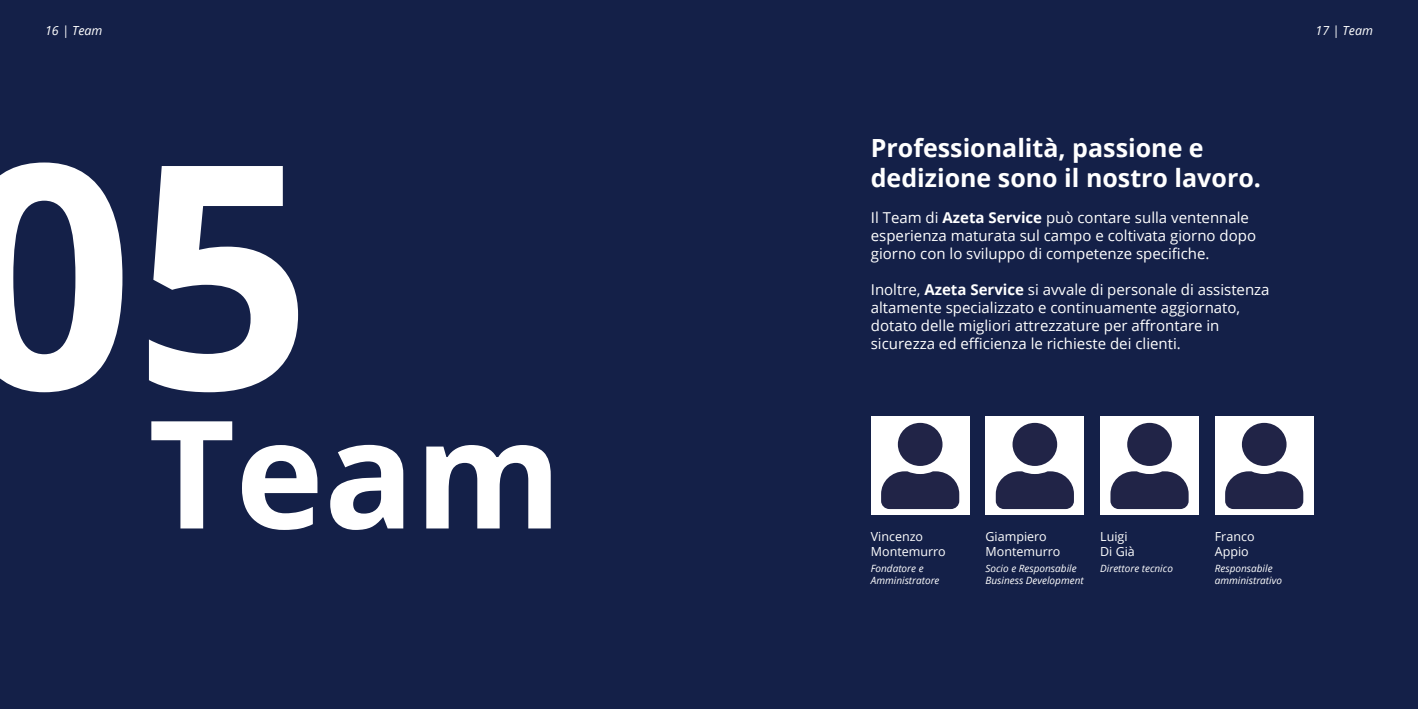
<style>
.page{position:relative;width:1418px;height:709px;background:#fff}
.page>*{position:absolute;margin:0;border:0;box-sizing:border-box;transform-origin:0 0}
.t1{font:700 312.5px "Open Sans";color:#fff}
.t2{font:700 150px "Open Sans";color:#fff}
.t3{font:700 25px/30px "Open Sans";color:#fff}
.t4{font:15px/18px "Open Sans";color:#fff}
.t5{font:12.5px "Open Sans";color:#fff}
.t6{font:italic 12.5px "Open Sans";color:#fff}
.t7{font:italic 10px "Open Sans";color:#fff}
.s1{font-weight:700}
</style>
<div class="page">
<div style="left:0;top:0;width:1417px;height:709px;background:#142048"></div>
<div style="left:870px;top:416px;width:99px;height:99px;background:#fff"></div>
<div style="left:985px;top:416px;width:99px;height:99px;background:#fff"></div>
<div style="left:1100px;top:416px;width:98px;height:99px;background:#fff"></div>
<div style="left:1214px;top:416px;width:99px;height:99px;background:#fff"></div>
<svg style="left:881px;top:423px;width:78px;height:86px"></svg>
<svg style="left:995px;top:423px;width:78px;height:86px"></svg>
<svg style="left:1110px;top:423px;width:78px;height:86px"></svg>
<svg style="left:1225px;top:423px;width:78px;height:86px"></svg>
<p class="t6" style="left:45px;top:22px;width:59px">16 | Team</p>
<p class="t1" style="left:-45px;top:55px;width:358px">05</p>
<p class="t2" style="left:148px;top:368px;width:415px">Team</p>
<p class="t3" style="left:870px;top:132px;width:391px">Professionalità, passione e dedizione sono il nostro lavoro.</p>
<p class="t4" style="left:870px;top:208px;width:387px">Il Team di <span class="s1">Azeta Service</span> può contare sulla ventennale esperienza maturata sul campo e coltivata giorno dopo giorno con lo sviluppo di competenze specifiche.</p>
<p class="t4" style="left:870px;top:280px;width:400px">Inoltre, <span class="s1">Azeta Service</span> si avvale di personale di assistenza altamente specializzato e continuamente aggiornato, dotato delle migliori attrezzature per affrontare in sicurezza ed efficienza le richieste dei clienti.</p>
<p class="t6" style="left:1315px;top:22px;width:59px">17 | Team</p>
<p class="t5" style="left:870px;top:527px;width:54px">Vincenzo</p>
<p class="t5" style="left:870px;top:542px;width:76px">Montemurro</p>
<p class="t7" style="left:870px;top:561px;width:54px">Fondatore e</p>
<p class="t7" style="left:870px;top:573px;width:70px">Amministratore</p>
<p class="t5" style="left:985px;top:527px;width:63px">Giampiero</p>
<p class="t5" style="left:985px;top:542px;width:76px">Montemurro</p>
<p class="t7" style="left:985px;top:561px;width:93px">Socio e Responsabile</p>
<p class="t7" style="left:985px;top:573px;width:100px">Business Development</p>
<p class="t5" style="left:1100px;top:527px;width:29px">Luigi</p>
<p class="t5" style="left:1100px;top:542px;width:36px">Di Già</p>
<p class="t7" style="left:1100px;top:561px;width:74px">Direttore tecnico</p>
<p class="t5" style="left:1214px;top:527px;width:41px">Franco</p>
<p class="t5" style="left:1214px;top:542px;width:35px">Appio</p>
<p class="t7" style="left:1214px;top:561px;width:59px">Responsabile</p>
<p class="t7" style="left:1214px;top:573px;width:69px">amministrativo</p>
</div>
